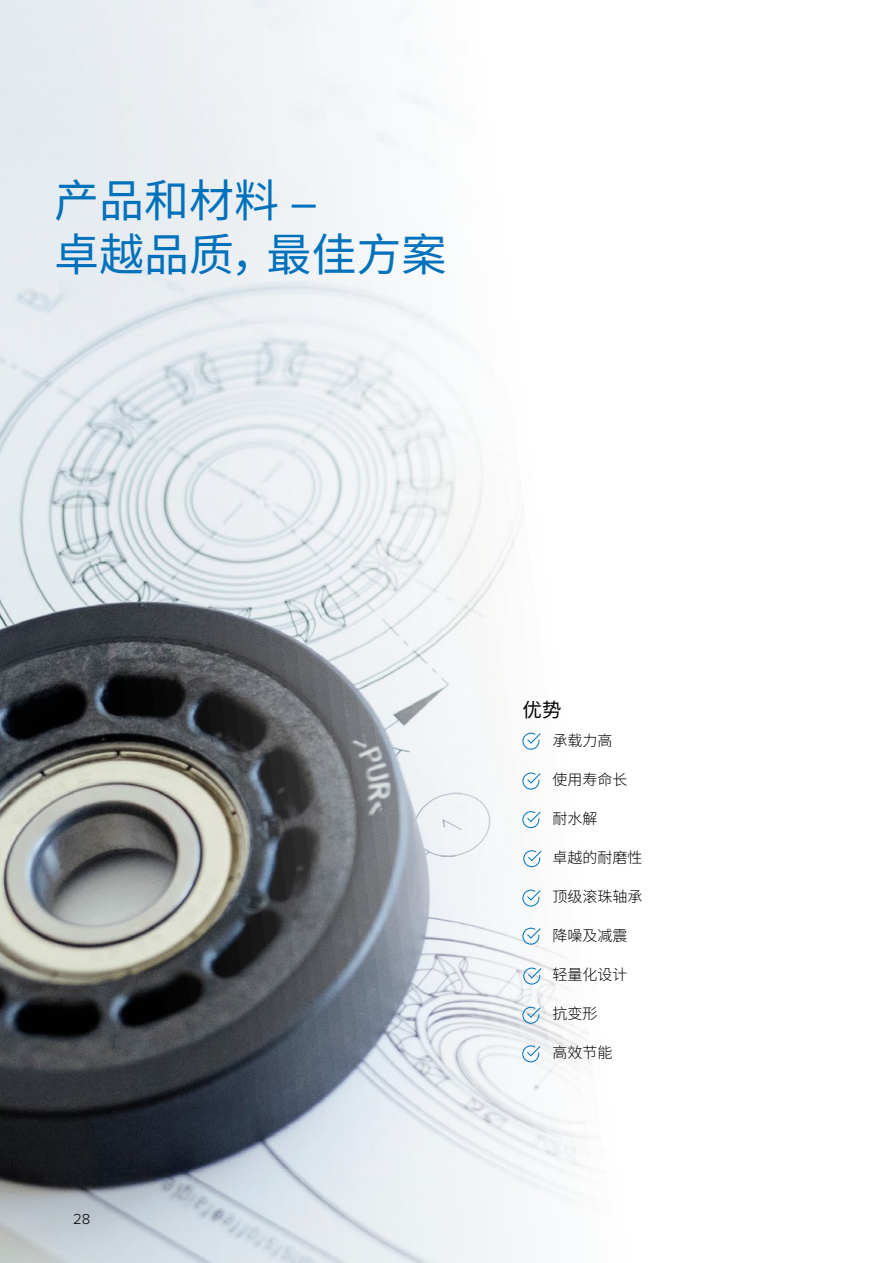
<style>
.page{position:relative;width:893px;height:1263px;background:#fff}
.page>*{position:absolute;margin:0;border:0;box-sizing:border-box;transform-origin:0 0}
.t1{font:45px/54px "Source Han Sans SC";color:#0071bb}
.t2{font:19.5px "Source Han Sans SC";color:#000}
.t3{font:300 15px "Source Han Sans SC";color:#000}
.t4{font:300 15px "Proxima Nova";color:#000}
.s1{font-family:"Proxima Nova"}
</style>
<div class="page">
<img style="left:0;top:0;width:592px;height:1263px">
<svg style="left:522px;top:733px;width:19px;height:17px"></svg>
<svg style="left:522px;top:773px;width:19px;height:16px"></svg>
<svg style="left:522px;top:811px;width:19px;height:17px"></svg>
<svg style="left:523px;top:850px;width:18px;height:17px"></svg>
<svg style="left:522px;top:890px;width:19px;height:16px"></svg>
<svg style="left:522px;top:928px;width:19px;height:16px"></svg>
<svg style="left:523px;top:968px;width:18px;height:16px"></svg>
<svg style="left:522px;top:1007px;width:19px;height:17px"></svg>
<svg style="left:522px;top:1045px;width:18px;height:17px"></svg>
<h1 class="t1" style="left:54px;top:175px;width:394px">产品和材料 <span class="s1">–<br></span>卓越品质，最佳方案</h1>
<p class="t4" style="left:54px;top:1208px;width:38px">2828</p>
<h2 class="t2" style="left:523px;top:699px;width:40px">优势</h2>
<p class="t3" style="left:552px;top:732px;width:61px">承载力高</p>
<p class="t3" style="left:552px;top:771px;width:76px">使用寿命长</p>
<p class="t3" style="left:552px;top:810px;width:46px">耐水解</p>
<p class="t3" style="left:552px;top:849px;width:91px">卓越的耐磨性</p>
<p class="t3" style="left:552px;top:888px;width:91px">顶级滚珠轴承</p>
<p class="t3" style="left:552px;top:927px;width:76px">降噪及减震</p>
<p class="t3" style="left:552px;top:966px;width:76px">轻量化设计</p>
<p class="t3" style="left:552px;top:1005px;width:46px">抗变形</p>
<p class="t3" style="left:552px;top:1044px;width:61px">高效节能</p>
</div>
